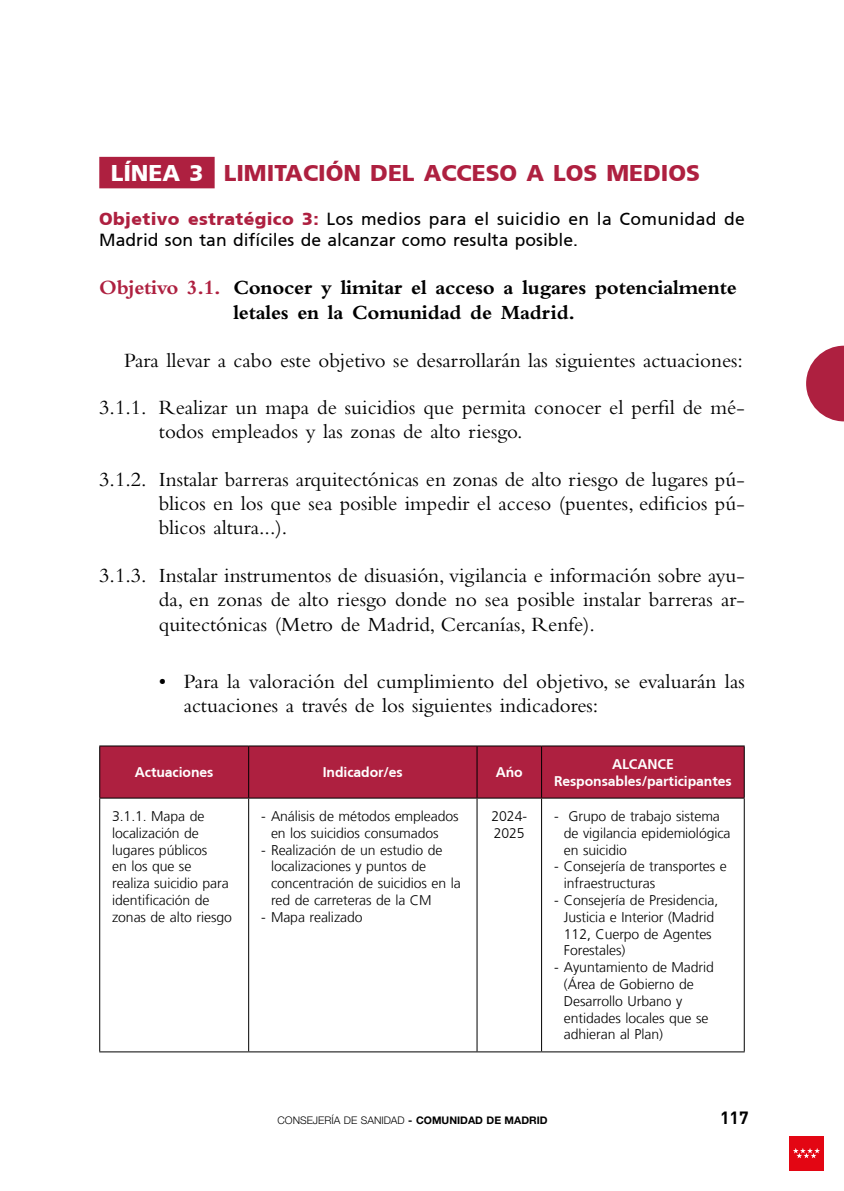
<style>
.page{position:relative;width:844px;height:1191px;background:#fff}
.page>*{position:absolute;margin:0;border:0;box-sizing:border-box;transform-origin:0 0}
.Linea{font:900 22.75px "Frutiger CE";color:#ae2040}
.Linea_4{font:21px/24.3px "Bembo Std";color:#000}
.Linea_3{font:700 21px/25.2px "Bembo Std";letter-spacing:-.01em;color:#000}
.Texto{font:21px "Bembo Std";color:#000}
.Linea_2{font:17.5px/21px "Frutiger CE";color:#000}
.t1{font:700 17.5px "DIN Pro";color:#000}
.Tabla-texto_lineas{font:300 14px/16.8px "Frutiger LT";letter-spacing:-.005em;color:#000}
.Tabla-cabezas{font:700 14px "Frutiger CE";letter-spacing:-.005em;color:#fff}
.Tabla_texto_lineas_c{font:300 14px/16.8px "Frutiger LT";letter-spacing:-.005em;color:#000}
.t2{font:300 10.5px "Helvetica Neue LT Std";color:#000}
.s1{color:#fff}
.s2{font-weight:900;color:#ae2040}
.s3{color:#ae2040}
.s4{font-weight:700}
</style>
<div class="page">
<svg style="left:806px;top:346px;width:37px;height:75px"></svg>
<div style="left:789px;top:1136px;width:34px;height:34px;background:#e30613"></div>
<svg style="left:793px;top:1148px;width:26px;height:10px"></svg>
<div style="left:99px;top:157px;width:115px;height:31px;background:#ae2040"></div>
<div style="left:100px;top:746px;width:643px;height:51px;background:#ae2040"></div>
<hr style="left:99px;top:745px;width:149px;height:1px;background:#000">
<hr style="left:99px;top:746px;width:1px;height:51px;background:#000">
<hr style="left:248px;top:745px;width:229px;height:1px;background:#000">
<hr style="left:248px;top:746px;width:1px;height:51px;background:#000">
<hr style="left:477px;top:745px;width:64px;height:1px;background:#000">
<hr style="left:476px;top:746px;width:1px;height:51px;background:#000">
<hr style="left:541px;top:745px;width:203px;height:1px;background:#000">
<hr style="left:541px;top:746px;width:1px;height:51px;background:#000">
<hr style="left:743px;top:746px;width:1px;height:51px;background:#000">
<hr style="left:99px;top:797px;width:149px;height:1px;background:#000">
<hr style="left:99px;top:798px;width:1px;height:253px;background:#000">
<hr style="left:248px;top:797px;width:229px;height:1px;background:#000">
<hr style="left:248px;top:798px;width:1px;height:253px;background:#000">
<hr style="left:477px;top:797px;width:64px;height:1px;background:#000">
<hr style="left:476px;top:798px;width:1px;height:253px;background:#000">
<hr style="left:541px;top:797px;width:203px;height:1px;background:#000">
<hr style="left:541px;top:798px;width:1px;height:253px;background:#000">
<hr style="left:743px;top:798px;width:1px;height:253px;background:#000">
<hr style="left:99px;top:1051px;width:149px;height:1px;background:#000">
<hr style="left:248px;top:1051px;width:229px;height:1px;background:#000">
<hr style="left:477px;top:1051px;width:64px;height:1px;background:#000">
<hr style="left:541px;top:1051px;width:203px;height:1px;background:#000">
<p class="Linea" style="left:111px;top:159px;width:590px"><span class="s1">LÍNEA 3</span> LIMITACIÓN DEL ACCESO A LOS MEDIOS</p>
<p class="Linea_2" style="left:99px;top:208px;width:647px"><span class="s2">Objetivo estratégico 3:</span> Los medios para el suicidio en la Comunidad de<br>Madrid son tan difíciles de alcanzar como resulta posible.</p>
<p class="Linea_3" style="left:233px;top:274px;width:505px;text-indent:-134px"><span class="s3">Objetivo 3.1.</span> Conocer y limitar el acceso a lugares potencialmente letales en la Comunidad de Madrid.</p>
<p class="Texto" style="left:124px;top:348px;width:620px">Para llevar a cabo este objetivo se desarrollarán las siguientes actuaciones:</p>
<p class="Linea_4" style="left:159px;top:395px;width:587px;text-indent:-60px">3.1.1. Realizar un mapa de suicidios que permita conocer el perfil de mé&shy;todos empleados y las zonas de alto riesgo.</p>
<p class="Linea_4" style="left:159px;top:467px;width:587px;text-align:justify;text-indent:-60px">3.1.2. Instalar barreras arquitectónicas en zonas de alto riesgo de lugares pú&shy;blicos en los que sea posible impedir el acceso (puentes, edificios pú&shy;blicos altura...).</p>
<p class="Linea_4" style="left:159px;top:563px;width:587px;text-align:justify;text-indent:-60px">3.1.3. Instalar instrumentos de disuasión, vigilancia e información sobre ayu&shy;da, en zonas de alto riesgo donde no sea posible instalar barreras ar&shy;quitectónicas (Metro de Madrid, Cercanías, Renfe).</p>
<p class="Linea_4" style="left:184px;top:669px;width:562px;text-indent:-25px">• Para la valoración del cumplimiento del objetivo, se evaluarán las actuaciones a través de los siguientes indicadores:</p>
<p class="Tabla-cabezas" style="left:135px;top:764px;width:80px">Actuaciones</p>
<p class="Tabla-cabezas" style="left:323px;top:764px;width:81px">Indicador/es</p>
<p class="Tabla-cabezas" style="left:495px;top:764px;width:29px">Año</p>
<p class="Tabla-cabezas" style="left:612px;top:755px;width:63px">ALCANCE</p>
<p class="Tabla-cabezas" style="left:554px;top:772px;width:179px">Responsables/participantes</p>
<p class="Tabla-texto_lineas" style="left:112px;top:808px;width:121px">3.1.1. Mapa de localización de lugares públicos<br>en los que se realiza suicidio para identificación de zonas de alto riesgo</p>
<p class="Tabla-texto_lineas" style="left:271px;top:808px;width:189px;text-indent:-10px">- Análisis de métodos empleados en los suicidios consumados</p>
<p class="Tabla-texto_lineas" style="left:271px;top:841px;width:191px;text-indent:-10px">- Realización de un estudio de localizaciones y puntos de concentración de suicidios en la red de carreteras de la CM</p>
<p class="Tabla-texto_lineas" style="left:261px;top:908px;width:103px">- Mapa realizado</p>
<p class="Tabla_texto_lineas_c" style="left:491px;top:808px;width:37px">2024-<br>2025</p>
<p class="Tabla-texto_lineas" style="left:563px;top:808px;width:168px;text-indent:-10px">- Grupo de trabajo sistema de vigilancia epidemiológica en suicidio</p>
<p class="Tabla-texto_lineas" style="left:563px;top:858px;width:164px;text-indent:-10px">- Consejería de transportes e infraestructuras</p>
<p class="Tabla-texto_lineas" style="left:563px;top:892px;width:156px;text-indent:-10px">- Consejería de Presidencia,<br>Justicia e Interior (Madrid<br>112, Cuerpo de Agentes<br>Forestales)</p>
<p class="Tabla-texto_lineas" style="left:563px;top:959px;width:151px;text-indent:-10px">- Ayuntamiento de Madrid (Área de Gobierno de<br>Desarrollo Urbano y entidades locales que se adhieran al Plan)</p>
<p class="t2" style="left:277px;top:1113px;width:271px">CONSEJERÍA DE SANIDAD <span class="s4">- COMUNIDAD DE MADRID</span></p>
<p class="t1" style="left:720px;top:1103px;width:30px">117</p>
</div>
